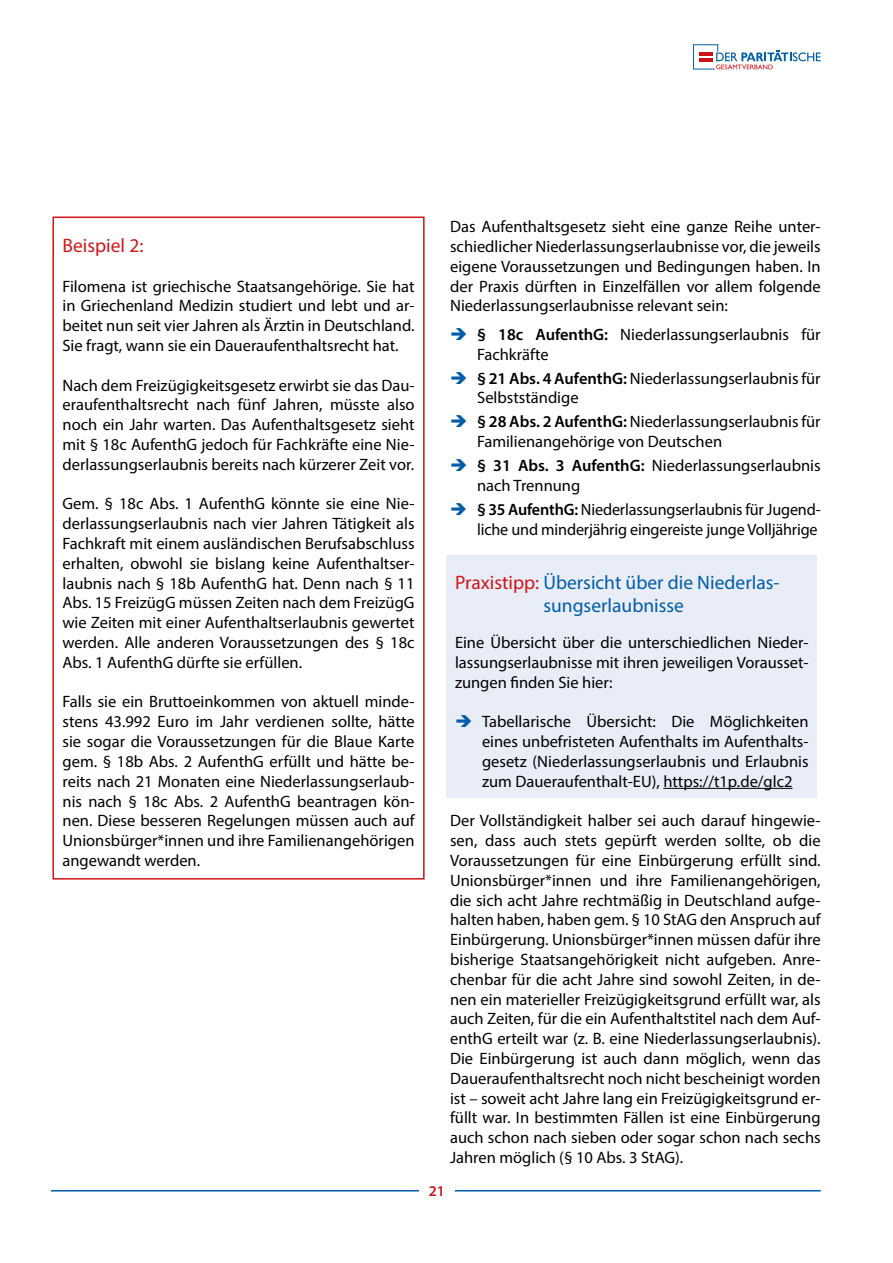
<style>
.page{position:relative;width:893px;height:1263px;background:#fff}
.page>*{position:absolute;margin:0;border:0;box-sizing:border-box;transform-origin:0 0}
.t1{font:19.5px/23.4px "Myriad Pro";color:#005da9;text-align:center}
.t2{font:19.5px "Myriad Pro";color:#cd1719}
.t3{font:16.5px/19.8px "Myriad Pro";color:#000;text-align:justify}
.t4{font:600 15px "Myriad Pro";color:#cd1316}
.s1{font-weight:600}
.s2{color:#cd1719}
</style>
<div class="page">
<hr style="left:51px;top:1190px;width:770px;height:1px;background:#005da9">
<div style="left:419px;top:1185px;width:36px;height:26px;background:#fff"></div>
<svg style="left:693px;top:44px;width:128px;height:25px"></svg>
<div style="left:52px;top:216px;width:373px;height:663px;border:2px solid #cd1316"></div>
<div style="left:446px;top:555px;width:371px;height:242px;background:#e9edf8"></div>
<hr style="left:663px;top:788px;width:130px;height:1px;background:#000">
<p class="t2" style="left:63px;top:233px;width:82px">Beispiel 2:</p>
<p class="t3" style="left:63px;top:276px;width:354px">Filomena ist griechische Staatsangehörige. Sie hat in Griechenland Medizin studiert und lebt und ar&shy;beitet nun seit vier Jahren als Ärztin in Deutschland.<br>Sie fragt, wann sie ein Daueraufenthaltsrecht hat.</p>
<p class="t3" style="left:63px;top:375px;width:354px">Nach dem Freizügigkeitsgesetz erwirbt sie das Dau&shy;eraufenthaltsrecht nach fünf Jahren, müsste also noch ein Jahr warten. Das Aufenthaltsgesetz sieht mit § 18c AufenthG jedoch für Fachkräfte eine Nie&shy;derlassungserlaubnis bereits nach kürzerer Zeit vor.</p>
<p class="t3" style="left:63px;top:494px;width:354px">Gem. § 18c Abs. 1 AufenthG könnte sie eine Nie&shy;derlassungserlaubnis nach vier Jahren Tätigkeit als Fachkraft mit einem ausländischen Berufsabschluss erhalten, obwohl sie bislang keine Aufenthaltser&shy;laubnis nach § 18b AufenthG hat. Denn nach § 11<br>Abs. 15 FreizügG müssen Zeiten nach dem FreizügG wie Zeiten mit einer Aufenthaltserlaubnis gewertet werden. Alle anderen Voraussetzungen des § 18c Abs. 1 AufenthG dürfte sie erfüllen.</p>
<p class="t3" style="left:63px;top:692px;width:354px">Falls sie ein Bruttoeinkommen von aktuell minde&shy;stens 43.992 Euro im Jahr verdienen sollte, hätte sie sogar die Voraussetzungen für die Blaue Karte gem. § 18b Abs. 2 AufenthG erfüllt und hätte be&shy;reits nach 21 Monaten eine Niederlassungserlaub&shy;nis nach § 18c Abs. 2 AufenthG beantragen kön&shy;nen. Diese besseren Regelungen müssen auch auf Unionsbürger*innen und ihre Familienangehörigen angewandt werden.</p>
<p class="t4" style="left:429px;top:1182px;width:18px">21</p>
<p class="t3" style="left:450px;top:217px;width:372px">Das Aufenthaltsgesetz sieht eine ganze Reihe unter&shy;schiedlicher Niederlassungserlaubnisse vor, die jeweils eigene Voraussetzungen und Bedingungen haben. In der Praxis dürften in Einzelfällen vor allem folgende Niederlassungserlaubnisse relevant sein:</p>
<p class="t3" style="left:477px;top:324px;width:345px"><span class="s1">§ 18c AufenthG:</span> Niederlassungserlaubnis für<br>Fachkräfte</p>
<p class="t3" style="left:477px;top:368px;width:345px"><span class="s1">§ 21 Abs. 4 AufenthG:</span> Niederlassungserlaubnis für<br>Selbstständige</p>
<p class="t3" style="left:477px;top:412px;width:345px"><span class="s1">§ 28 Abs. 2 AufenthG:</span> Niederlassungserlaubnis für<br>Familienangehörige von Deutschen</p>
<p class="t3" style="left:477px;top:456px;width:345px"><span class="s1">§ 31 Abs. 3 AufenthG:</span> Niederlassungserlaubnis nach Trennung</p>
<p class="t3" style="left:477px;top:499px;width:345px"><span class="s1">§ 35 AufenthG:</span> Niederlassungserlaubnis für Jugend&shy;liche und minderjährig eingereiste junge Volljährige</p>
<p class="t1" style="left:455px;top:570px;width:326px"><span class="s2">Praxistipp:</span> Übersicht über die Niederlas&shy;sungserlaubnisse</p>
<p class="t3" style="left:455px;top:632px;width:355px">Eine Übersicht über die unterschiedlichen Nieder&shy;lassungserlaubnisse mit ihren jeweiligen Vorausset&shy;zungen finden Sie hier:</p>
<p class="t3" style="left:482px;top:712px;width:328px">Tabellarische Übersicht: Die Möglichkeiten eines unbefristeten Aufenthalts im Aufenthalts&shy;gesetz (Niederlassungserlaubnis und Erlaubnis zum Daueraufenthalt-EU), https://t1p.de/glc2</p>
<p class="t3" style="left:450px;top:811px;width:372px">Der Vollständigkeit halber sei auch darauf hingewie&shy;sen, dass auch stets gepürft werden sollte, ob die Voraussetzungen für eine Einbürgerung erfüllt sind.<br>Unionsbürger*innen und ihre Familienangehörigen, die sich acht Jahre rechtmäßig in Deutschland aufge&shy;halten haben, haben gem. § 10 StAG den Anspruch auf Einbürgerung. Unionsbürger*innen müssen dafür ihre bisherige Staatsangehörigkeit nicht aufgeben. Anre&shy;chenbar für die acht Jahre sind sowohl Zeiten, in de&shy;nen ein materieller Freizügigkeitsgrund erfüllt war, als auch Zeiten, für die ein Aufenthaltstitel nach dem Auf&shy;enthG erteilt war (z. B. eine Niederlassungserlaubnis).<br>Die Einbürgerung ist auch dann möglich, wenn das Daueraufenthaltsrecht noch nicht bescheinigt worden ist – soweit acht Jahre lang ein Freizügigkeitsgrund er&shy;füllt war. In bestimmten Fällen ist eine Einbürgerung auch schon nach sieben oder sogar schon nach sechs Jahren möglich (§ 10 Abs. 3 StAG).</p>
</div>
